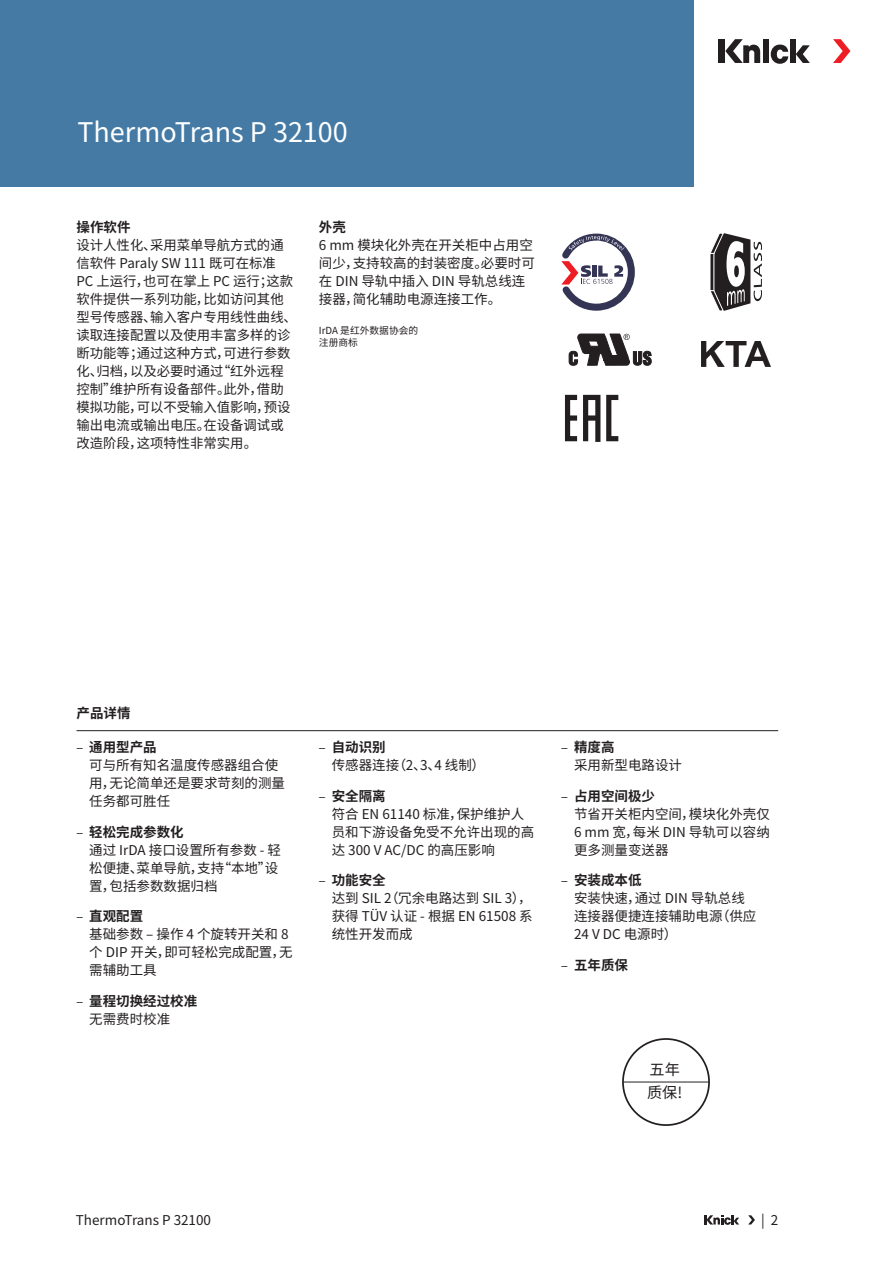
<style>
.page{position:relative;width:893px;height:1263px;background:#fff}
.page>*{position:absolute;margin:0;border:0;box-sizing:border-box;transform-origin:0 0}
.Headline{font:27px "Noto Sans SC";color:#fff}
.t1{font:15.15px/22.8px "Noto Sans SC";color:#231f20}
.Fakten_Text{font:13.5px/18px "Noto Sans SC";color:#231f20}
.Text{font:13.5px/18px "Noto Sans SC";color:#231f20}
.Tabelle_Headline{font:700 13.5px "Noto Sans SC";color:#231f20}
.Text-2{font:700 13.5px "Noto Sans SC";color:#231f20}
.Fußnoten{font:9.75px/12px "Noto Sans SC";color:#231f20}
.s1{font-family:"Myriad Pro";font-weight:400}
</style>
<div class="page">
<div style="left:0;top:0;width:693px;height:187px;background:#447aa4"></div>
<div style="left:719px;top:39px;width:6px;height:24px;background:#231f20"></div>
<div style="left:790px;top:39px;width:6px;height:24px;background:#231f20"></div>
<svg style="left:796px;top:45px;width:14px;height:18px"></svg>
<svg style="left:833px;top:39px;width:17px;height:24px"></svg>
<svg style="left:725px;top:39px;width:63px;height:25px"></svg>
<svg style="left:748px;top:1215px;width:7px;height:9px"></svg>
<svg style="left:704px;top:1215px;width:35px;height:10px"></svg>
<svg style="left:710px;top:233px;width:52px;height:78px"></svg>
<svg style="left:561px;top:233px;width:74px;height:78px"></svg>
<img style="left:702px;top:341px;width:68px;height:26px">
<svg style="left:569px;top:334px;width:82px;height:31px"></svg>
<div style="left:565px;top:395px;width:15px;height:46px;border:5px solid #231f20"></div>
<div style="left:568px;top:415px;width:9px;height:6px;background:#231f20"></div>
<svg style="left:583px;top:394px;width:18px;height:48px"></svg>
<div style="left:586px;top:415px;width:12px;height:6px;background:#231f20"></div>
<div style="left:606px;top:395px;width:15px;height:46px;border:5px solid #231f20"></div>
<hr style="left:77px;top:730px;width:701px;height:1px;background:#231f20">
<div style="left:622px;top:1038px;width:88px;height:88px;border:2px solid #231f20;border-radius:50%"></div>
<hr style="left:623px;top:1081px;width:86px;height:1px;background:#231f20">
<p class="Headline" style="left:77px;top:117px;width:272px">ThermoTrans P 32100</p>
<p class="Text-2" style="left:77px;top:219px;width:56px">操作软件</p>
<p class="Text" style="left:77px;top:236px;width:222px">设计人性化、采用菜单导航方式的通信软件 Paraly SW 111 既可在标准<br>PC 上运行，也可在掌上 PC 运行；这款软件提供一系列功能，比如访问其他型号传感器、输入客户专用线性曲线、读取连接配置以及使用丰富多样的诊断功能等；通过这种方式，可进行参数化、归档，以及必要时通过“红外远程控制”维护所有设备部件。此外，借助模拟功能，可以不受输入值影响，预设输出电流或输出电压。在设备调试或改造阶段，这项特性非常实用。</p>
<p class="Text-2" style="left:319px;top:219px;width:28px">外壳</p>
<p class="Text" style="left:319px;top:236px;width:217px">6 mm 模块化外壳在开关柜中占用空间少，支持较高的封装密度。必要时可在 DIN 导轨中插入 DIN 导轨总线连接器，简化辅助电源连接工作。</p>
<p class="Fußnoten" style="left:319px;top:325px;width:101px">IrDA 是红外数据协会的注册商标</p>
<p class="Tabelle_Headline" style="left:77px;top:705px;width:56px">产品详情</p>
<p class="Tabelle_Headline" style="left:77px;top:739px;width:82px"><span class="s1">–</span> 通用型产品</p>
<p class="Fakten_Text" style="left:89px;top:756px;width:197px">可与所有知名温度传感器组合使用，无论简单还是要求苛刻的测量任务都可胜任</p>
<p class="Tabelle_Headline" style="left:77px;top:824px;width:109px"><span class="s1">–</span> 轻松完成参数化</p>
<p class="Fakten_Text" style="left:89px;top:841px;width:193px">通过 IrDA 接口设置所有参数 - 轻松便捷、菜单导航，支持“本地”设置，包括参数数据归档</p>
<p class="Tabelle_Headline" style="left:77px;top:909px;width:68px"><span class="s1">–</span> 直观配置</p>
<p class="Fakten_Text" style="left:89px;top:926px;width:205px">基础参数 – 操作 4 个旋转开关和 8个 DIP 开关，即可轻松完成配置，无需辅助工具</p>
<p class="Tabelle_Headline" style="left:77px;top:993px;width:122px"><span class="s1">–</span> 量程切换经过校准</p>
<p class="Fakten_Text" style="left:89px;top:1010px;width:83px">无需费时校准</p>
<p class="Tabelle_Headline" style="left:319px;top:739px;width:68px"><span class="s1">–</span> 自动识别</p>
<p class="Fakten_Text" style="left:332px;top:756px;width:155px">传感器连接（2、3、4 线制）</p>
<p class="Tabelle_Headline" style="left:319px;top:788px;width:68px"><span class="s1">–</span> 安全隔离</p>
<p class="Fakten_Text" style="left:332px;top:805px;width:204px">符合 EN 61140 标准，保护维护人员和下游设备免受不允许出现的高达 300 V AC/DC 的高压影响</p>
<p class="Tabelle_Headline" style="left:319px;top:873px;width:68px"><span class="s1">–</span> 功能安全</p>
<p class="Fakten_Text" style="left:332px;top:890px;width:203px;text-align:justify">达到 SIL 2（冗余电路达到 SIL 3），获得 TÜV 认证 - 根据 EN 61508 系统性开发而成</p>
<p class="Tabelle_Headline" style="left:561px;top:739px;width:55px"><span class="s1">–</span> 精度高</p>
<p class="Fakten_Text" style="left:574px;top:756px;width:109px">采用新型电路设计</p>
<p class="Tabelle_Headline" style="left:561px;top:788px;width:95px"><span class="s1">–</span> 占用空间极少</p>
<p class="Fakten_Text" style="left:574px;top:805px;width:197px;text-align:justify">节省开关柜内空间，模块化外壳仅6 mm 宽，每米 DIN 导轨可以容纳更多测量变送器</p>
<p class="Tabelle_Headline" style="left:561px;top:873px;width:82px"><span class="s1">–</span> 安装成本低</p>
<p class="Fakten_Text" style="left:574px;top:890px;width:184px">安装快速，通过 DIN 导轨总线连接器便捷连接辅助电源（供应<br>24 V DC 电源时）</p>
<p class="Tabelle_Headline" style="left:561px;top:957px;width:68px"><span class="s1">–</span> 五年质保</p>
<p class="t1" style="left:647px;top:1059px;width:37px">五年质保!</p>
<p class="Text" style="left:76px;top:1211px;width:137px">ThermoTrans P 32100</p>
<p class="Text" style="left:761px;top:1211px;width:19px">| 2</p>
</div>
